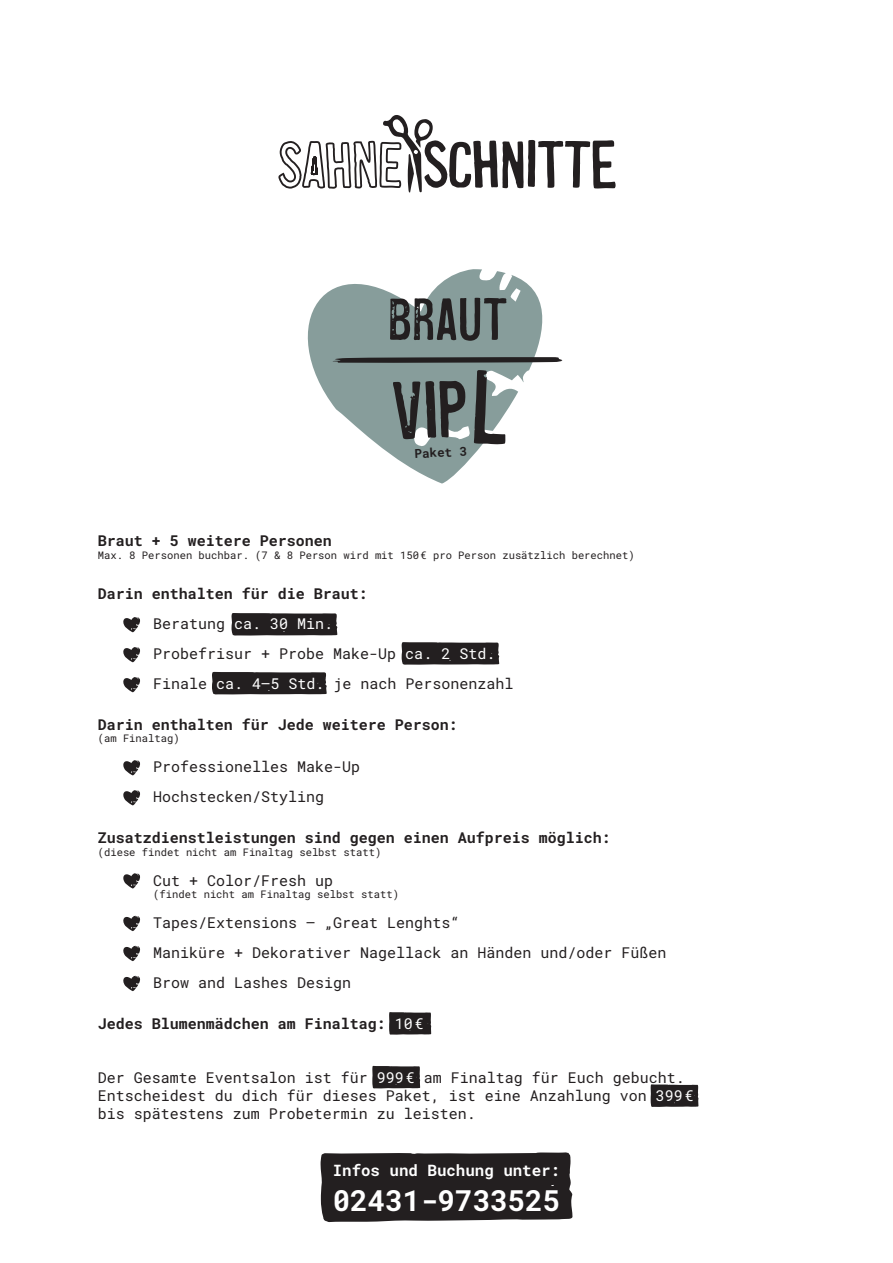
<style>
.page{position:relative;width:893px;height:1263px;background:#fff}
.page>*{position:absolute;margin:0;border:0;box-sizing:border-box;transform-origin:0 0}
.t1{font:61.95px "Coldsmith Pro";color:#231f20}
.t2{font:29.1px "Roboto Mono";color:#fff}
.t3{font:15.75px "Roboto Mono";color:#fff}
.t4{font:15px/30px "Roboto Mono";color:#231f20}
.t5{font:12.45px "Roboto Mono";color:#231f20}
.t6{font:10.5px "Roboto Mono";color:#231f20}
.s1{color:#fff}
</style>
<div class="page">
<div style="left:232px;top:613px;width:105px;height:22px;background:#231f20"></div>
<svg style="left:402px;top:642px;width:97px;height:23px;background:#2d292a"></svg>
<div style="left:212px;top:672px;width:115px;height:22px;background:#231f20"></div>
<svg style="left:389px;top:1012px;width:42px;height:23px"></svg>
<svg style="left:372px;top:1066px;width:48px;height:22px"></svg>
<svg style="left:651px;top:1084px;width:47px;height:23px"></svg>
<svg style="left:278px;top:115px;width:338px;height:77px"></svg>
<svg style="left:123px;top:617px;width:17px;height:15px"></svg>
<svg style="left:123px;top:647px;width:17px;height:15px"></svg>
<svg style="left:123px;top:677px;width:17px;height:15px"></svg>
<svg style="left:123px;top:760px;width:17px;height:15px"></svg>
<svg style="left:123px;top:790px;width:17px;height:15px"></svg>
<svg style="left:123px;top:873px;width:17px;height:15px"></svg>
<svg style="left:123px;top:915px;width:18px;height:16px"></svg>
<svg style="left:123px;top:945px;width:18px;height:16px"></svg>
<svg style="left:123px;top:975px;width:18px;height:16px"></svg>
<svg style="left:307px;top:269px;width:236px;height:215px;fill:#879d9b"></svg>
<svg style="left:331px;top:357px;width:231px;height:6px"></svg>
<div style="left:321px;top:1152px;width:251px;height:70px;background:#231f20"></div>
<svg style="left:393px;top:380px;width:74px;height:59px;background:#90a5a3"></svg>
<svg style="left:474px;top:370px;width:34px;height:74px"></svg>
<h1 class="t1" style="left:388px;top:286px;width:122px">BRAUT</h1>
<p class="t5" style="left:414px;top:445px;width:54px;rotate:-3deg">Paket 3</p>
<p class="t4" style="left:98px;top:525px;width:236px">Braut + 5 weitere Personen</p>
<p class="t6" style="left:98px;top:548px;width:538px">Max. 8 Personen buchbar. (7 &amp; 8 Person wird mit 150€ pro Person zusätzlich berechnet)</p>
<p class="t4" style="left:153px;top:578px;width:362px;text-indent:-55px">Darin enthalten für die Braut:<br>Beratung <span class="s1">ca. 30 Min.<br></span>Probefrisur + Probe Make-Up <span class="s1">ca. 2 Std.<br></span>Finale <span class="s1">ca. 4–5 Std.</span> je nach Personenzahl</p>
<p class="t4" style="left:98px;top:709px;width:362px">Darin enthalten für Jede weitere Person:</p>
<p class="t6" style="left:98px;top:731px;width:83px">(am Finaltag)</p>
<p class="t4" style="left:153px;top:752px;width:209px">Professionelles Make-Up<br>Hochstecken/Styling</p>
<p class="t4" style="left:98px;top:822px;width:515px">Zusatzdienstleistungen sind gegen einen Aufpreis möglich:</p>
<p class="t6" style="left:98px;top:844px;width:285px">(diese findet nicht am Finaltag selbst statt)</p>
<p class="t4" style="left:153px;top:865px;width:182px">Cut + Color/Fresh up</p>
<p class="t6" style="left:153px;top:887px;width:247px">(findet nicht am Finaltag selbst statt)</p>
<p class="t4" style="left:153px;top:907px;width:515px">Tapes/Extensions – „Great Lenghts“<br>Maniküre + Dekorativer Nagellack an Händen und/oder Füßen<br>Brow and Lashes Design</p>
<p class="t4" style="left:98px;top:1008px;width:327px">Jedes Blumenmädchen am Finaltag: <span class="s1">10€</span></p>
<p class="t4" style="left:98px;top:1068px;width:597px;line-height:18px">Der Gesamte Eventsalon ist für <span class="s1">999€</span> am Finaltag für Euch gebucht.<br>Entscheidest du dich für dieses Paket, ist eine Anzahlung von <span class="s1">399€ </span>bis spätestens zum Probetermin zu leisten.</p>
<p class="t3" style="left:333px;top:1159px;width:229px">Infos und Buchung unter:</p>
<h2 class="t2" style="left:333px;top:1180px;width:229px">02431-9733525</h2>
</div>
